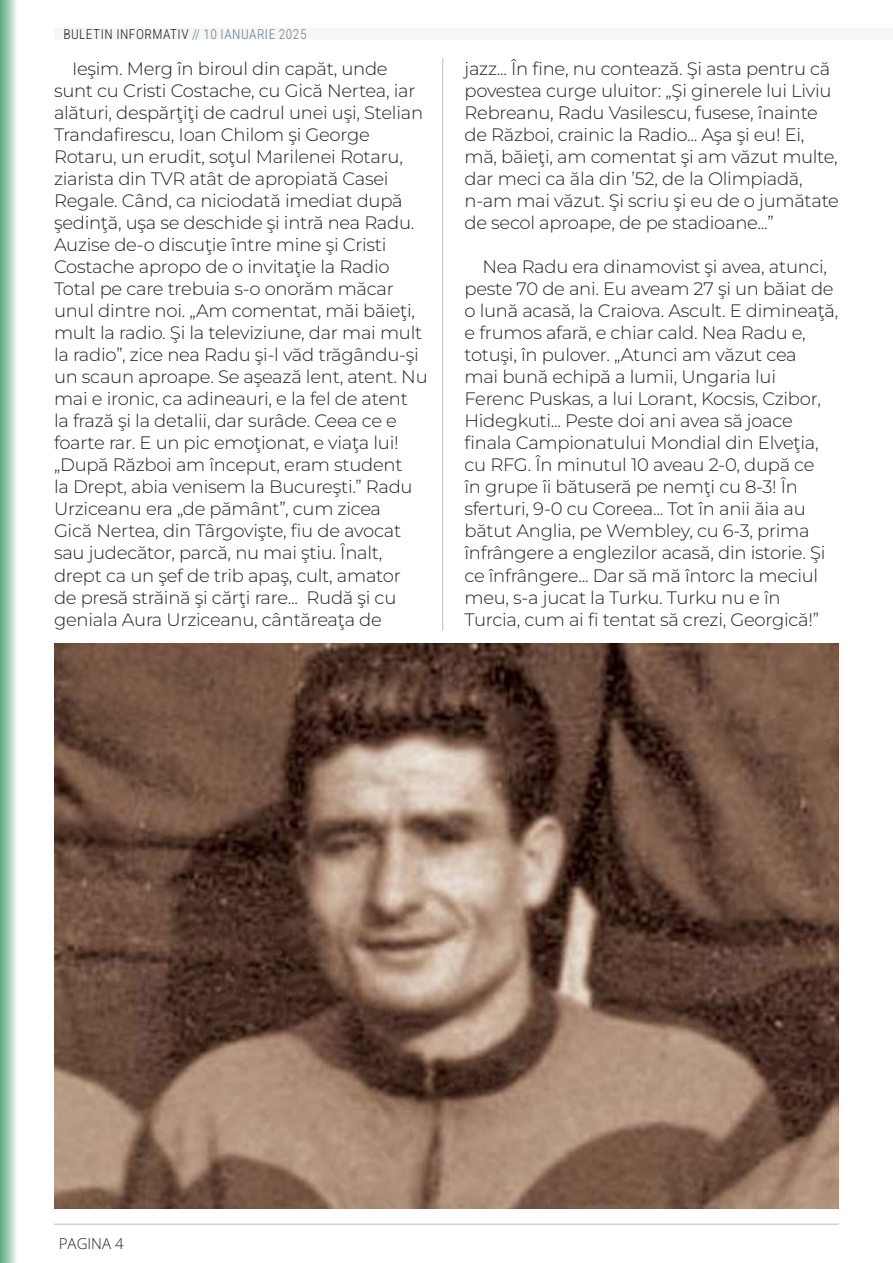
<style>
.page{position:relative;width:893px;height:1263px;background:#fff}
.page>*{position:absolute;margin:0;border:0;box-sizing:border-box;transform-origin:0 0}
.t1{font:300 18px/22px "Montserrat";letter-spacing:-.015em;color:#231f20}
.t2{font:300 15px "Open Sans";color:#231f20}
.t3{font:300 13.5px "Roboto Condensed";letter-spacing:.035em;color:#231f20}
.s1{color:#6c7d86}
</style>
<div class="page">
<hr style="left:442px;top:58px;width:1px;height:573px;background:#231f20">
<hr style="left:54px;top:1224px;width:785px;height:1px;background:#231f20">
<img style="left:54px;top:643px;width:785px;height:566px">
<div style="left:54px;top:28px;width:839px;height:12px;background:#f5f6f7"></div>
<svg style="left:0;top:0;width:16px;height:1263px;background:#a4ccb8"></svg>
<p class="t3" style="left:63px;top:24px;width:245px">BULETIN INFORMATIV <span class="s1">// 10 IANUARIE 2025</span></p>
<p class="t1" style="left:54px;top:57px;width:375px;text-indent:18px">Ieşim. Merg în biroul din capăt, unde sunt cu Cristi Costache, cu Gică Nertea, iar alături, despărţiţi de cadrul unei uşi, Stelian Trandafirescu, Ioan Chilom şi George Rotaru, un erudit, soţul Marilenei Rotaru, ziarista din TVR atât de apropiată Casei Regale. Când, ca niciodată imediat după şedinţă, uşa se deschide şi intră nea Radu.<br>Auzise de-o discuţie între mine şi Cristi Costache apropo de o invitaţie la Radio Total pe care trebuia s-o onorăm măcar unul dintre noi. „Am comentat, măi băieţi, mult la radio. Şi la televiziune, dar mai mult la radio”, zice nea Radu şi-l văd trăgându-şi un scaun aproape. Se aşează lent, atent. Nu mai e ironic, ca adineauri, e la fel de atent<br>la frază şi la detalii, dar surâde. Ceea ce e foarte rar. E un pic emoţionat, e viaţa lui! „După Război am început, eram student<br>la Drept, abia venisem la Bucureşti.” Radu Urziceanu era „de pământ”, cum zicea<br>Gică Nertea, din Târgovişte, fiu de avocat sau judecător, parcă, nu mai ştiu. Înalt, drept ca un şef de trib apaş, cult, amator de presă străină şi cărţi rare... Rudă şi cu geniala Aura Urziceanu, cântăreaţa de</p>
<p class="t1" style="left:464px;top:57px;width:376px">jazz... În fine, nu contează. Şi asta pentru că povestea curge uluitor: „Şi ginerele lui Liviu Rebreanu, Radu Vasilescu, fusese, înainte de Război, crainic la Radio... Aşa şi eu! Ei, mă, băieţi, am comentat şi am văzut multe, dar meci ca ăla din ’52, de la Olimpiadă, n-am mai văzut. Şi scriu şi eu de o jumătate de secol aproape, de pe stadioane...”</p>
<p class="t1" style="left:464px;top:255px;width:375px;text-indent:18px">Nea Radu era dinamovist şi avea, atunci, peste 70 de ani. Eu aveam 27 şi un băiat de o lună acasă, la Craiova. Ascult. E dimineaţă, e frumos afară, e chiar cald. Nea Radu e, totuşi, în pulover. „Atunci am văzut cea<br>mai bună echipă a lumii, Ungaria lui Ferenc Puskas, a lui Lorant, Kocsis, Czibor, Hidegkuti... Peste doi ani avea să joace finala Campionatului Mondial din Elveţia, cu RFG. În minutul 10 aveau 2-0, după ce<br>în grupe îi bătuseră pe nemţi cu 8-3! În sferturi, 9-0 cu Coreea... Tot în anii ăia au bătut Anglia, pe Wembley, cu 6-3, prima înfrângere a englezilor acasă, din istorie. Şi ce înfrângere... Dar să mă întorc la meciul meu, s-a jucat la Turku. Turku nu e în Turcia, cum ai fi tentat să crezi, Georgică!”</p>
<p class="t2" style="left:59px;top:1233px;width:66px">PAGINA 4</p>
</div>
